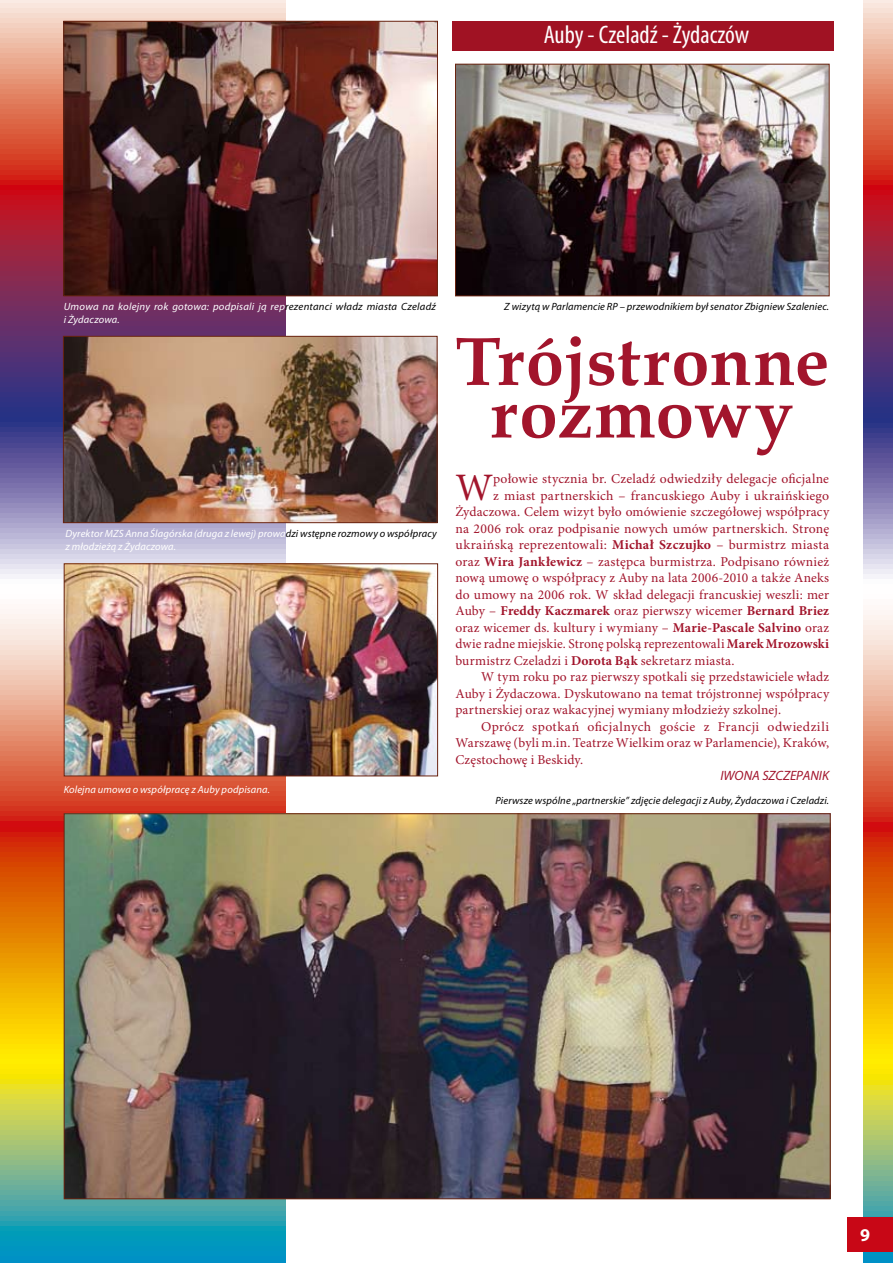
<style>
.page{position:relative;width:893px;height:1263px;background:#fff}
.page>*{position:absolute;margin:0;border:0;box-sizing:border-box;transform-origin:0 0}
.t1{font:700 69px/52.5px "Book Antiqua";letter-spacing:.01em;color:#a2152c;text-align:center}
.t2{font:38.85px "Minion Pro";color:#a2152c}
.t3{font:condensed 25.5px "Myriad Pro";color:#fff}
.t4{font:13.5px "Minion Pro";letter-spacing:.015em;color:#a2152c}
.t5{font:700 13.5px "Minion Pro";letter-spacing:.005em;color:#a2152c}
.t6{font:italic 13.5px "Myriad Pro";letter-spacing:-.005em;color:#a2152c}
.t7{font:italic 10.5px/13.5px "Myriad Pro";letter-spacing:.015em;color:#fff}
.t8{font:italic 10.5px "Myriad Pro";letter-spacing:.015em;color:#000}
.s1{color:#000}
.s2{font-weight:700}
.s3{font-weight:400}
</style>
<div class="page">
<svg style="left:864px;top:0;width:29px;height:1263px;background:#bd8365"></svg>
<svg style="left:0;top:0;width:286px;height:1263px;background:#a58478"></svg>
<img style="left:65px;top:23px;width:371px;height:271px">
<div style="left:63px;top:21px;width:375px;height:275px;border:1px solid #6a2411"></div>
<img style="left:65px;top:338px;width:370px;height:183px">
<div style="left:63px;top:336px;width:374px;height:187px;border:1px solid #6a2411"></div>
<img style="left:66px;top:815px;width:763px;height:382px">
<img style="left:457px;top:66px;width:371px;height:228px">
<div style="left:455px;top:64px;width:375px;height:232px;border:1px solid #6a2411"></div>
<img style="left:66px;top:565px;width:370px;height:209px">
<div style="left:64px;top:563px;width:374px;height:213px;border:1px solid #6a2411"></div>
<div style="left:452px;top:21px;width:381px;height:30px;background:#a01223"></div>
<div style="left:847px;top:1217px;width:46px;height:34px;background:#c80716"></div>
<h3 class="t3" style="left:544px;top:21px;width:207px">Auby - Czeladź - Żydaczów</h3>
<p class="t7" style="left:64px;top:299px;width:374px">Umowa na kolejny rok gotowa: podpisali ją rep<span class="s1">rezentanci władz miasta Czeladź </span>i Żydaczowa.</p>
<p class="t8" style="left:504px;top:300px;width:326px">Z wizytą w Parlamencie RP – przewodnikiem był senator Zbigniew Szaleniec.</p>
<p class="t7" style="left:66px;top:526px;width:373px">Dyrektor MZS Anna Ślagórska (druga z lewej) prowa<span class="s1">dzi wstępne rozmowy o współpracy </span>z młodzieżą z Żydaczowa.</p>
<p class="t7" style="left:64px;top:782px;width:208px">Kolejna umowa o współpracę z Auby podpisana.</p>
<h1 class="t1" style="left:455px;top:335px;width:375px">Trójstronne rozmowy</h1>
<h2 class="t2" style="left:455px;top:464px;width:39px">W</h2>
<p class="t4" style="left:493px;top:471px;width:337px">połowie stycznia br. Czeladź odwiedziły delegacje oficjalne</p>
<p class="t4" style="left:493px;top:487px;width:337px">z miast partnerskich – francuskiego Auby i ukraińskiego</p>
<p class="t4" style="left:455px;top:504px;width:375px">Żydaczowa. Celem wizyt było omówienie szczegółowej współpracy</p>
<p class="t4" style="left:455px;top:520px;width:375px">na 2006 rok oraz podpisanie nowych umów partnerskich. Stronę</p>
<p class="t4" style="left:455px;top:537px;width:375px">ukraińską reprezentowali: <span class="s2">Michał Szczujko</span> – burmistrz miasta</p>
<p class="t4" style="left:455px;top:553px;width:375px">oraz <span class="s2">Wira Jankłewicz</span> – zastępca burmistrza. Podpisano również</p>
<p class="t4" style="left:455px;top:570px;width:375px">nową umowę o współpracy z Auby na lata 2006-2010 a także Aneks</p>
<p class="t4" style="left:455px;top:586px;width:375px">do umowy na 2006 rok. W skład delegacji francuskiej weszli: mer</p>
<p class="t5" style="left:455px;top:603px;width:375px"><span class="s3">Auby –</span> Freddy Kaczmarek <span class="s3">oraz pierwszy wicemer</span> Bernard Briez</p>
<p class="t4" style="left:455px;top:619px;width:375px">oraz wicemer ds. kultury i wymiany – <span class="s2">Marie-Pascale Salvino</span> oraz</p>
<p class="t4" style="left:455px;top:636px;width:375px">dwie radne miejskie. Stronę polską reprezentowali <span class="s2">Marek Mrozowski</span></p>
<p class="t4" style="left:455px;top:652px;width:281px">burmistrz Czeladzi i <span class="s2">Dorota Bąk</span> sekretarz miasta.</p>
<p class="t4" style="left:481px;top:669px;width:350px">W tym roku po raz pierwszy spotkali się przedstawiciele władz</p>
<p class="t4" style="left:455px;top:685px;width:375px">Auby i Żydaczowa. Dyskutowano na temat trójstronnej współpracy</p>
<p class="t4" style="left:455px;top:702px;width:327px">partnerskiej oraz wakacyjnej wymiany młodzieży szkolnej.</p>
<p class="t4" style="left:481px;top:718px;width:350px">Oprócz spotkań oficjalnych goście z Francji odwiedzili</p>
<p class="t4" style="left:455px;top:735px;width:375px">Warszawę (byli m.in. Teatrze Wielkim oraz w Parlamencie), Kraków,</p>
<p class="t4" style="left:455px;top:751px;width:129px">Częstochowę i Beskidy.</p>
<p class="t6" style="left:720px;top:767px;width:110px">IWONA SZCZEPANIK</p>
<p class="t8" style="left:496px;top:793px;width:335px">Pierwsze wspólne „partnerskie” zdjęcie delegacji z Auby, Żydaczowa i Czeladzi.</p>
</div>
